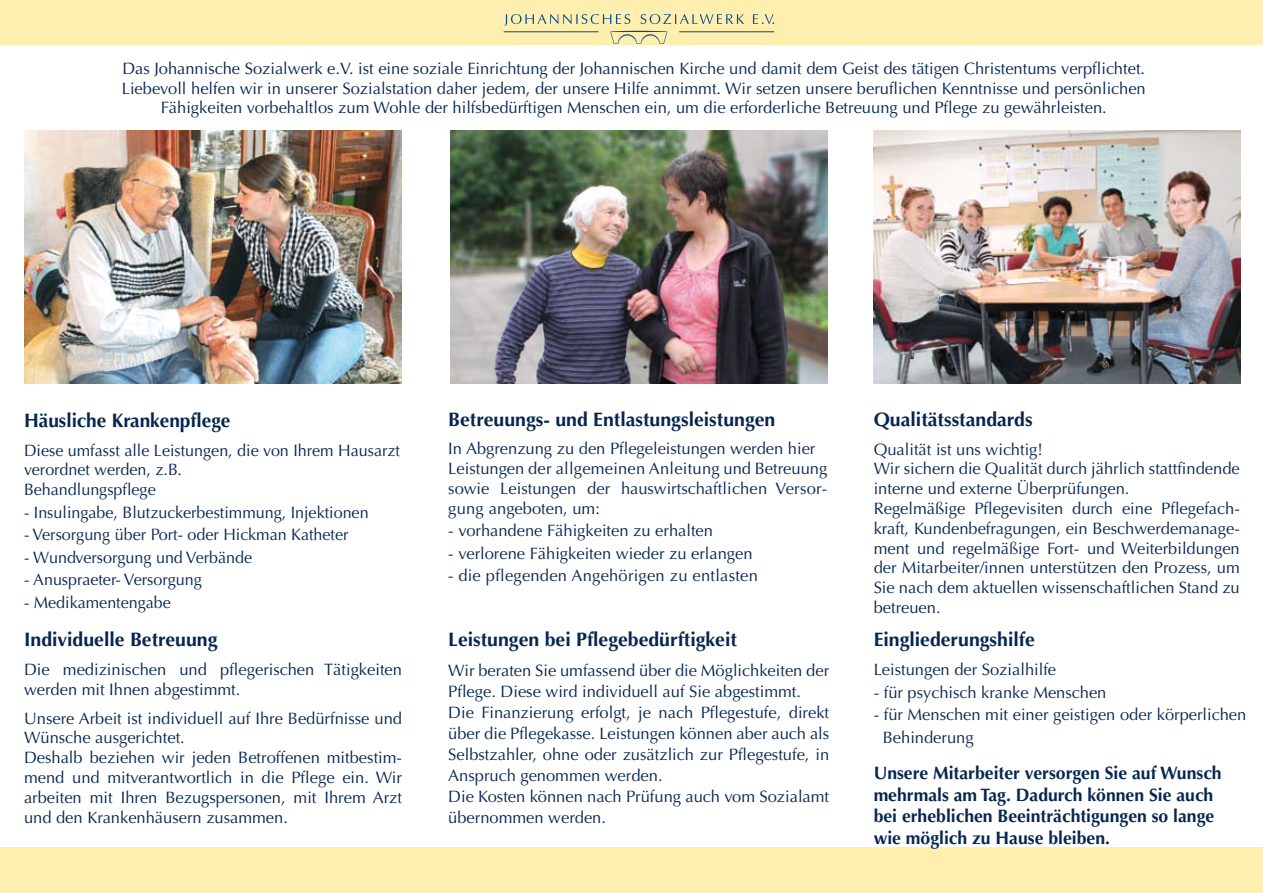
<style>
.page{position:relative;width:1263px;height:893px;background:#fff}
.page>*{position:absolute;margin:0;border:0;box-sizing:border-box;transform-origin:0 0}
.t1{font:700 19.5px "Optima LT";color:#062650}
.t2{font:700 18px/21.6px "Optima LT";color:#062650}
.t3{font:16.5px/19.8px "Optima LT";color:#062650}
</style>
<div class="page">
<div style="left:0;top:847px;width:1263px;height:46px;background:#ffefaf"></div>
<div style="left:0;top:0;width:1263px;height:44px;background:#ffefaf"></div>
<svg style="left:753px;top:14px;width:21px;height:10px"></svg>
<svg style="left:504px;top:14px;width:240px;height:30px"></svg>
<hr style="left:504px;top:32px;width:95px;height:1px;background:#004b92">
<hr style="left:679px;top:32px;width:95px;height:1px;background:#004b92">
<img style="left:450px;top:130px;width:377px;height:253px">
<img style="left:24px;top:130px;width:377px;height:253px">
<img style="left:873px;top:131px;width:367px;height:252px">
<p class="t3" style="left:122px;top:59px;width:1025px;text-align:center">Das Johannische Sozialwerk e.V. ist eine soziale Einrichtung der Johannischen Kirche und damit dem Geist des tätigen Christentums verpflichtet.<br>Liebevoll helfen wir in unserer Sozialstation daher jedem, der unsere Hilfe annimmt. Wir setzen unsere beruflichen Kenntnisse und persönlichen<br>Fähigkeiten vorbehaltlos zum Wohle der hilfsbedürftigen Menschen ein, um die erforderliche Betreuung und Pflege zu gewährleisten.</p>
<p class="t1" style="left:24px;top:409px;width:208px">Häusliche Krankenpflege</p>
<p class="t3" style="left:24px;top:440px;width:377px">Diese umfasst alle Leistungen, die von Ihrem Hausarzt verordnet werden, z.B.<br>Behandlungspflege</p>
<p class="t3" style="left:24px;top:502px;width:346px">- Insulingabe, Blutzuckerbestimmung, Injektionen</p>
<p class="t3" style="left:24px;top:525px;width:326px">- Versorgung über Port- oder Hickman Katheter</p>
<p class="t3" style="left:24px;top:547px;width:230px">- Wundversorgung und Verbände</p>
<p class="t3" style="left:24px;top:570px;width:179px">- Anuspraeter- Versorgung</p>
<p class="t3" style="left:24px;top:592px;width:148px">- Medikamentengabe</p>
<p class="t1" style="left:24px;top:628px;width:195px">Individuelle Betreuung</p>
<p class="t3" style="left:24px;top:660px;width:379px">Die medizinischen und pflegerischen Tätigkeiten werden mit Ihnen abgestimmt.</p>
<p class="t3" style="left:24px;top:708px;width:380px">Unsere Arbeit ist individuell auf Ihre Bedürfnisse und Wünsche ausgerichtet.<br>Deshalb beziehen wir jeden Betroffenen mitbestim&shy;mend und mitverantwortlich in die Pflege ein. Wir arbeiten mit Ihren Bezugspersonen, mit Ihrem Arzt und den Krankenhäusern zusammen.</p>
<p class="t1" style="left:448px;top:408px;width:329px">Betreuungs- und Entlastungsleistungen</p>
<p class="t3" style="left:448px;top:439px;width:380px">In Abgrenzung zu den Pflegeleistungen werden hier Leistungen der allgemeinen Anleitung und Betreuung sowie Leistungen der hauswirtschaftlichen Versor&shy;gung angeboten, um:</p>
<p class="t3" style="left:448px;top:521px;width:266px">- vorhandene Fähigkeiten zu erhalten</p>
<p class="t3" style="left:448px;top:544px;width:306px">- verlorene Fähigkeiten wieder zu erlangen</p>
<p class="t3" style="left:448px;top:566px;width:311px">- die pflegenden Angehörigen zu entlasten</p>
<p class="t1" style="left:448px;top:628px;width:290px">Leistungen bei Pflegebedürftigkeit</p>
<p class="t3" style="left:448px;top:660px;width:382px;line-height:21px">Wir beraten Sie umfassend über die Möglichkeiten der Pflege. Diese wird individuell auf Sie abgestimmt.<br>Die Finanzierung erfolgt, je nach Pflegestufe, direkt über die Pflegekasse. Leistungen können aber auch als Selbstzahler, ohne oder zusätzlich zur Pflegestufe, in Anspruch genommen werden.<br>Die Kosten können nach Prüfung auch vom Sozialamt übernommen werden.</p>
<p class="t1" style="left:874px;top:408px;width:160px">Qualitätsstandards</p>
<p class="t3" style="left:874px;top:439px;width:368px">Qualität ist uns wichtig!<br>Wir sichern die Qualität durch jährlich stattfindende interne und externe Überprüfungen.<br>Regelmäßige Pflegevisiten durch eine Pflegefach&shy;kraft, Kundenbefragungen, ein Beschwerdemanage&shy;ment und regelmäßige Fort- und Weiterbildungen der Mitarbeiter/innen unterstützen den Prozess, um Sie nach dem aktuellen wissenschaftlichen Stand zu betreuen.</p>
<p class="t1" style="left:874px;top:628px;width:163px">Eingliederungshilfe</p>
<p class="t3" style="left:874px;top:660px;width:184px">Leistungen der Sozialhilfe</p>
<p class="t3" style="left:874px;top:682px;width:234px">- für psychisch kranke Menschen</p>
<p class="t3" style="left:883px;top:704px;width:365px;line-height:22.5px;text-indent:-9px">- für Menschen mit einer geistigen oder körperlichen<br>Behinderung</p>
<p class="t2" style="left:874px;top:763px;width:349px">Unsere Mitarbeiter versorgen Sie auf Wunsch mehrmals am Tag. Dadurch können Sie auch bei erheblichen Beeinträchtigungen so lange wie möglich zu Hause bleiben.</p>
</div>
